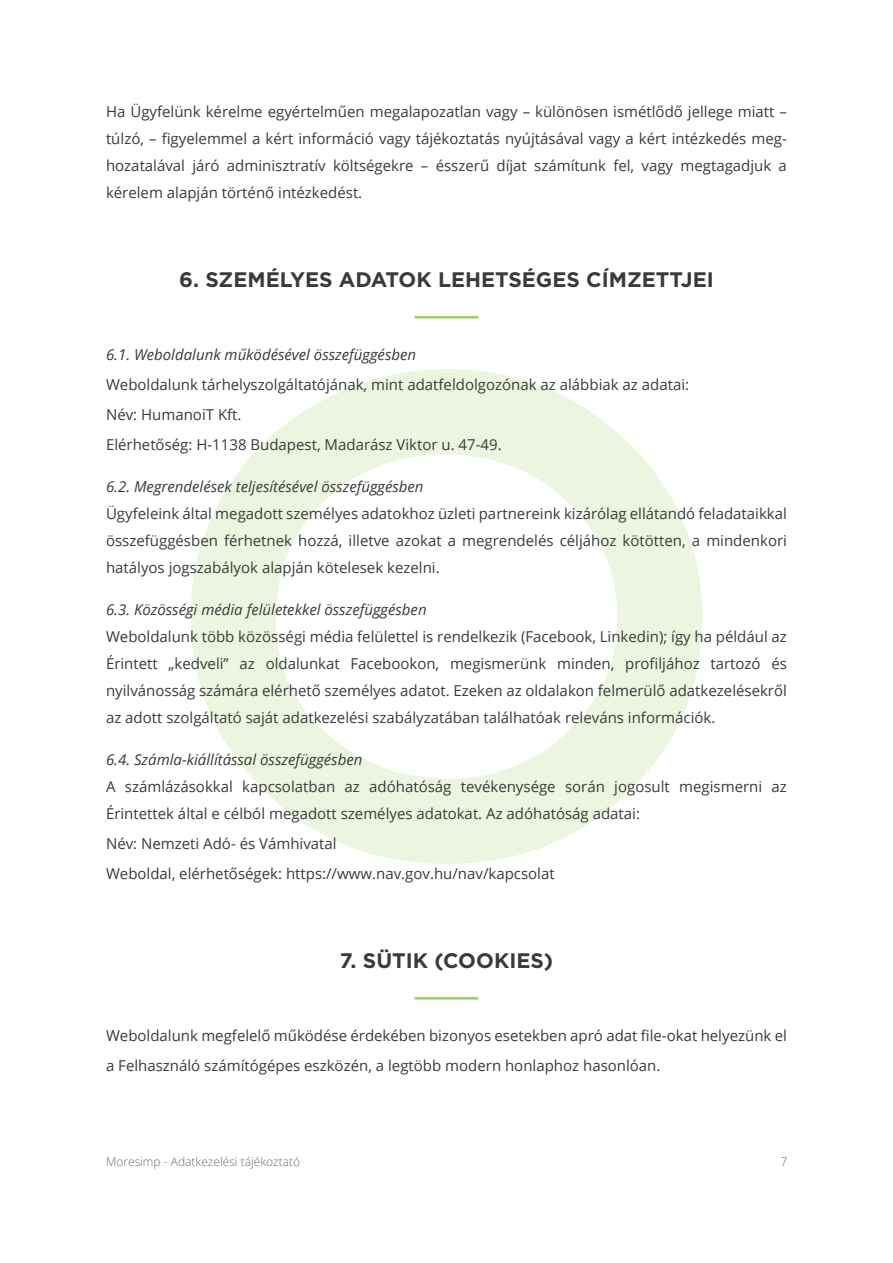
<style>
.page{position:relative;width:893px;height:1263px;background:#fff}
.page>*{position:absolute;margin:0;border:0;box-sizing:border-box;transform-origin:0 0}
.t1{font:700 21px "Gotham";color:#3a3a3a}
.t2{font:15px/27px "Open Sans";color:#3a3a3a}
.t3{font:italic 15px "Open Sans";color:#3a3a3a}
.t4{font:300 12px "Open Sans";color:#6b6b6b}
</style>
<div class="page">
<svg style="left:191px;top:369px;width:511px;height:495px"></svg>
<hr style="left:415px;top:316px;width:63px;height:2px;background:#a2cf5f">
<hr style="left:415px;top:997px;width:63px;height:2px;background:#a2cf5f">
<p class="t2" style="left:106px;top:98px;width:682px;text-align:justify">Ha Ügyfelünk kérelme egyértelműen megalapozatlan vagy – különösen ismétlődő jellege miatt – túlzó, – figyelemmel a kért információ vagy tájékoztatás nyújtásával vagy a kért intézkedés meg&shy;hozatalával járó adminisztratív költségekre – ésszerű díjat számítunk fel, vagy megtagadjuk a kérelem alapján történő intézkedést.</p>
<h1 class="t1" style="left:179px;top:266px;width:536px">6. SZEMÉLYES ADATOK LEHETSÉGES CÍMZETTJEI</h1>
<p class="t3" style="left:106px;top:344px;width:312px">6.1. Weboldalunk működésével összefüggésben</p>
<p class="t2" style="left:106px;top:369px;width:585px;line-height:30px">Weboldalunk tárhelyszolgáltatójának, mint adatfeldolgozónak az alábbiak az adatai:<br>Név: HumanoiT Kft.<br>Elérhetőség: H-1138 Budapest, Madarász Viktor u. 47-49.</p>
<p class="t3" style="left:106px;top:476px;width:319px">6.2. Megrendelések teljesítésével összefüggésben</p>
<p class="t2" style="left:106px;top:500px;width:682px;text-align:justify">Ügyfeleink által megadott személyes adatokhoz üzleti partnereink kizárólag ellátandó feladataikkal összefüggésben férhetnek hozzá, illetve azokat a megrendelés céljához kötötten, a mindenkori hatályos jogszabályok alapján kötelesek kezelni.</p>
<p class="t3" style="left:106px;top:599px;width:322px">6.3. Közösségi média felületekkel összefüggésben</p>
<p class="t2" style="left:106px;top:623px;width:682px;text-align:justify">Weboldalunk több közösségi média felülettel is rendelkezik (Facebook, Linkedin); így ha például az Érintett „kedveli” az oldalunkat Facebookon, megismerünk minden, profiljához tartozó és nyilvánosság számára elérhető személyes adatot. Ezeken az oldalakon felmerülő adatkezelésekről az adott szolgáltató saját adatkezelési szabályzatában találhatóak releváns információk.</p>
<p class="t3" style="left:106px;top:749px;width:258px">6.4. Számla-kiállítással összefüggésben</p>
<p class="t2" style="left:106px;top:773px;width:682px">A számlázásokkal kapcsolatban az adóhatóság tevékenysége során jogosult megismerni az<br>Érintettek által e célból megadott személyes adatokat. Az adóhatóság adatai:</p>
<p class="t2" style="left:106px;top:828px;width:450px;line-height:30px">Név: Nemzeti Adó- és Vámhivatal<br>Weboldal, elérhetőségek: https://www.nav.gov.hu/nav/kapcsolat</p>
<h1 class="t1" style="left:340px;top:947px;width:215px">7. SÜTIK (COOKIES)</h1>
<p class="t2" style="left:106px;top:1020px;width:682px;line-height:30px">Weboldalunk megfelelő működése érdekében bizonyos esetekben apró adat file-okat helyezünk el a Felhasználó számítógépes eszközén, a legtöbb modern honlaphoz hasonlóan.</p>
<p class="t4" style="left:106px;top:1153px;width:196px">Moresimp - Adatkezelési tájékoztató</p>
<p class="t4" style="left:781px;top:1153px;width:8px">7</p>
</div>
